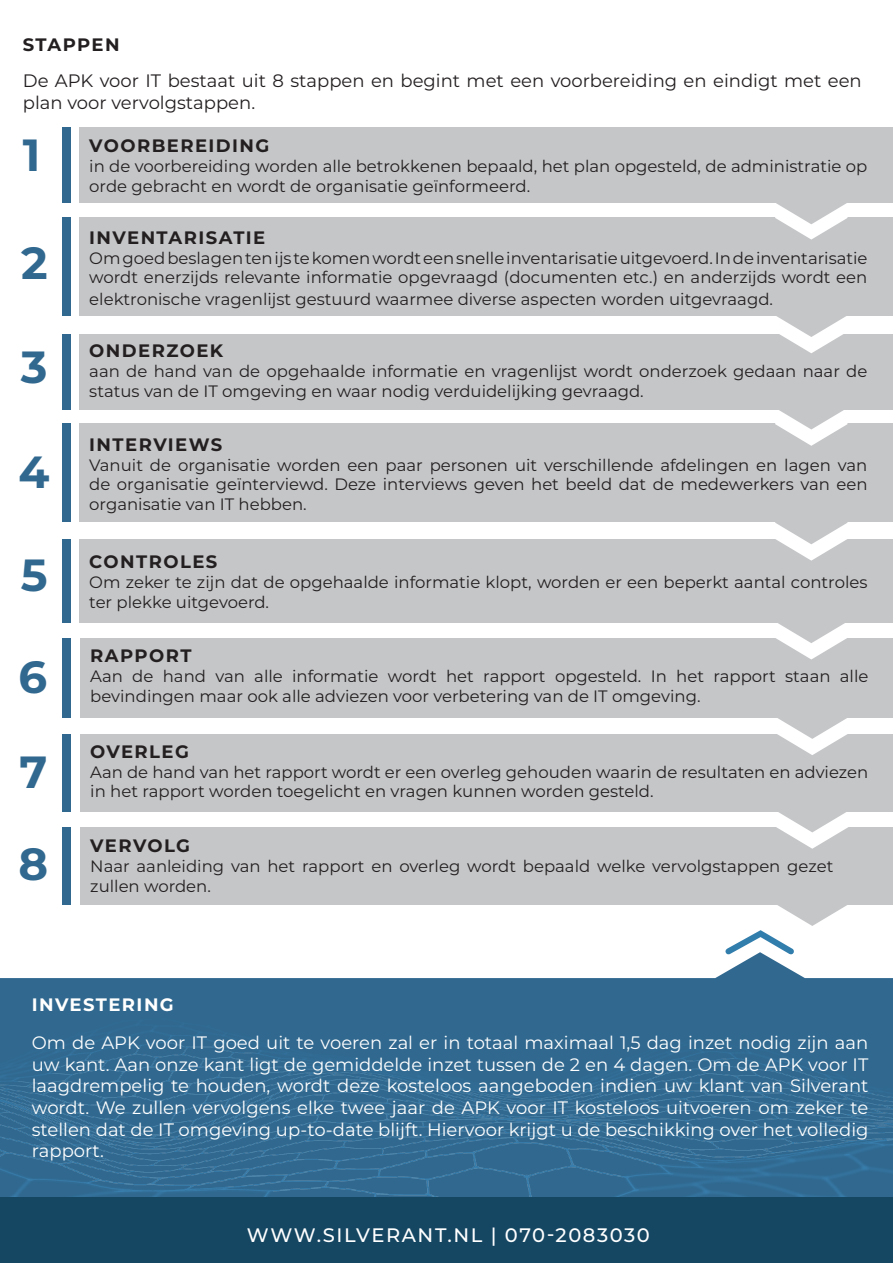
<style>
.page{position:relative;width:893px;height:1263px;background:#fff}
.page>*{position:absolute;margin:0;border:0;box-sizing:border-box;transform-origin:0 0}
.t1{font:700 45px "Montserrat";color:#30688f}
.t2{font:500 19.5px "Montserrat";letter-spacing:.08em;color:#fff}
.t3{font:18px/21.6px "Montserrat";color:#fff;text-align:justify}
.t4{font:18px/21.6px "Montserrat";color:#231f20}
.t5{font:700 18px "Montserrat";letter-spacing:.08em;color:#231f20}
.t6{font:700 18px "Montserrat";letter-spacing:.08em;color:#fff}
.t7{font:16.5px/19.8px "Montserrat";color:#231f20}
</style>
<div class="page">
<svg style="left:0;top:959px;width:893px;height:46px;fill:#30688f"></svg>
<div style="left:80px;top:827px;width:813px;height:78px;background:#c5c6c8"></div>
<div style="left:63px;top:827px;width:8px;height:78px;background:#30688f"></div>
<div style="left:80px;top:733px;width:813px;height:78px;background:#c5c6c8"></div>
<div style="left:63px;top:733px;width:8px;height:78px;background:#30688f"></div>
<div style="left:80px;top:638px;width:813px;height:80px;background:#c5c6c8"></div>
<div style="left:63px;top:638px;width:8px;height:80px;background:#30688f"></div>
<div style="left:80px;top:539px;width:813px;height:83px;background:#c5c6c8"></div>
<div style="left:63px;top:539px;width:8px;height:83px;background:#30688f"></div>
<div style="left:80px;top:423px;width:813px;height:99px;background:#c5c6c8"></div>
<div style="left:63px;top:423px;width:8px;height:99px;background:#30688f"></div>
<div style="left:80px;top:334px;width:813px;height:75px;background:#c5c6c8"></div>
<div style="left:63px;top:334px;width:8px;height:75px;background:#30688f"></div>
<div style="left:80px;top:217px;width:813px;height:98px;background:#c5c6c8"></div>
<svg style="left:775px;top:315px;width:72px;height:131px"></svg>
<div style="left:63px;top:217px;width:8px;height:98px;background:#30688f"></div>
<img style="left:0;top:1005px;width:893px;height:193px">
<div style="left:80px;top:128px;width:813px;height:75px;background:#c5c6c8"></div>
<svg style="left:775px;top:203px;width:72px;height:37px"></svg>
<div style="left:63px;top:128px;width:8px;height:75px;background:#30688f"></div>
<div style="left:0;top:1198px;width:893px;height:65px;background:#154763"></div>
<svg style="left:720px;top:522px;width:128px;height:437px"></svg>
<p class="t5" style="left:23px;top:32px;width:98px">STAPPEN</p>
<p class="t4" style="left:23px;top:69px;width:840px">De APK voor IT bestaat uit 8 stappen en begint met een voorbereiding en eindigt met een plan voor vervolgstappen.</p>
<h1 class="t1" style="left:23px;top:123px;width:19px">1</h1>
<h1 class="t1" style="left:21px;top:230px;width:28px">2</h1>
<h1 class="t1" style="left:21px;top:334px;width:28px">3</h1>
<h1 class="t1" style="left:19px;top:439px;width:33px">4</h1>
<h1 class="t1" style="left:21px;top:543px;width:28px">5</h1>
<h1 class="t1" style="left:19px;top:645px;width:30px">6</h1>
<h1 class="t1" style="left:20px;top:739px;width:29px">7</h1>
<h1 class="t1" style="left:19px;top:832px;width:31px">8</h1>
<p class="t5" style="left:89px;top:133px;width:182px">VOORBEREIDING</p>
<p class="t7" style="left:89px;top:156px;width:780px">in de voorbereiding worden alle betrokkenen bepaald, het plan opgesteld, de administratie op orde gebracht en wordt de organisatie geïnformeerd.</p>
<p class="t5" style="left:89px;top:224px;width:178px">INVENTARISATIE</p>
<p class="t7" style="left:89px;top:247px;width:780px">Om goed beslagen ten ijs te komen wordt een snelle inventarisatie uitgevoerd. In de inventarisatie wordt enerzijds relevante informatie opgevraagd (documenten etc.) en anderzijds wordt een</p>
<p class="t7" style="left:89px;top:289px;width:685px">elektronische vragenlijst gestuurd waarmee diverse aspecten worden uitgevraagd.</p>
<p class="t5" style="left:89px;top:338px;width:135px">ONDERZOEK</p>
<p class="t7" style="left:89px;top:360px;width:780px">aan de hand van de opgehaalde informatie en vragenlijst wordt onderzoek gedaan naar de status van de IT omgeving en waar nodig verduidelijking gevraagd.</p>
<p class="t5" style="left:89px;top:431px;width:134px">INTERVIEWS</p>
<p class="t7" style="left:89px;top:454px;width:780px;text-align:justify">Vanuit de organisatie worden een paar personen uit verschillende afdelingen en lagen van de organisatie geïnterviewd. Deze interviews geven het beeld dat de medewerkers van een organisatie van IT hebben.</p>
<p class="t5" style="left:89px;top:549px;width:130px">CONTROLES</p>
<p class="t7" style="left:89px;top:572px;width:780px">Om zeker te zijn dat de opgehaalde informatie klopt, worden er een beperkt aantal controles ter plekke uitgevoerd.</p>
<p class="t5" style="left:90px;top:643px;width:103px">RAPPORT</p>
<p class="t7" style="left:90px;top:665px;width:780px">Aan de hand van alle informatie wordt het rapport opgesteld. In het rapport staan alle</p>
<p class="t7" style="left:90px;top:685px;width:612px">bevindingen maar ook alle adviezen voor verbetering van de IT omgeving.</p>
<p class="t5" style="left:90px;top:738px;width:100px">OVERLEG</p>
<p class="t7" style="left:90px;top:761px;width:780px">Aan de hand van het rapport wordt er een overleg gehouden waarin de resultaten en adviezen</p>
<p class="t7" style="left:90px;top:781px;width:565px">in het rapport worden toegelicht en vragen kunnen worden gesteld.</p>
<p class="t5" style="left:90px;top:833px;width:101px">VERVOLG</p>
<p class="t7" style="left:90px;top:856px;width:745px">Naar aanleiding van het rapport en overleg wordt bepaald welke vervolgstappen gezet</p>
<p class="t7" style="left:90px;top:875px;width:122px">zullen worden.</p>
<p class="t6" style="left:32px;top:992px;width:144px">INVESTERING</p>
<p class="t3" style="left:32px;top:1031px;width:838px">Om de APK voor IT goed uit te voeren zal er in totaal maximaal 1,5 dag inzet nodig zijn aan uw kant. Aan onze kant ligt de gemiddelde inzet tussen de 2 en 4 dagen. Om de APK voor IT laagdrempelig te houden, wordt deze kosteloos aangeboden indien uw klant van Silverant wordt. We zullen vervolgens elke twee jaar de APK voor IT kosteloos uitvoeren om zeker te stellen dat de IT omgeving up-to-date blijft. Hiervoor krijgt u de beschikking over het volledig rapport.</p>
<p class="t2" style="left:247px;top:1221px;width:404px">WWW.SILVERANT.NL | 070-2083030</p>
</div>
